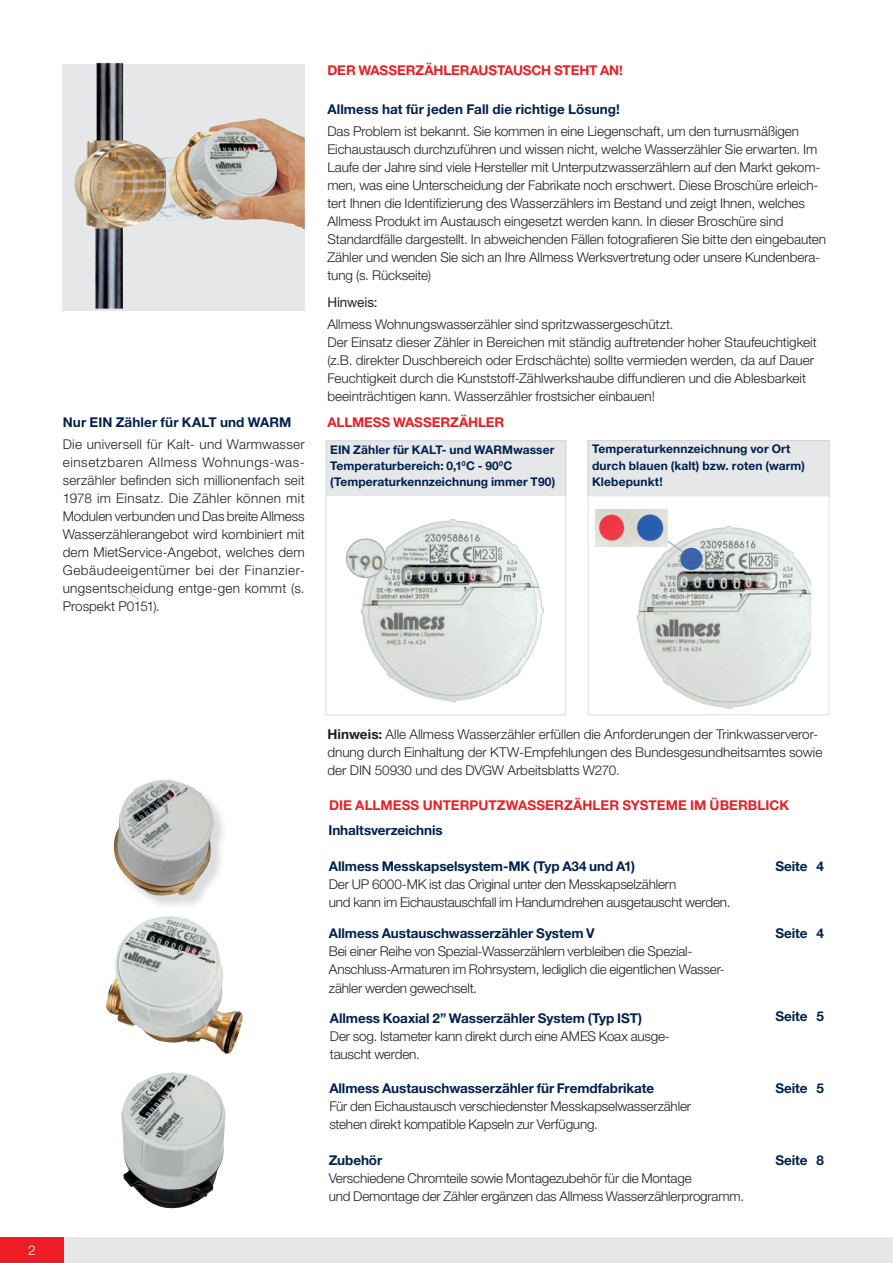
<style>
.page{position:relative;width:893px;height:1263px;background:#fff}
.page>*{position:absolute;margin:0;border:0;box-sizing:border-box;transform-origin:0 0}
.t1{font:300 13.5px/18px "Helvetica Neue LT Std";letter-spacing:-.005em;color:#231f20}
.t2{font:700 13.5px "Helvetica Neue LT Std";letter-spacing:-.005em;color:#00214f}
.t3{font:700 13.5px "Helvetica Neue LT Std";letter-spacing:-.005em;color:#ee1d23}
.t4{font:13.5px "Helvetica Neue LT Std";letter-spacing:-.005em;color:#231f20}
.t5{font:300 13.5px "Helvetica Neue LT Std";color:#fff}
.t6{font:700 12px/16.2px "Helvetica Neue LT Std";letter-spacing:.01em;color:#00214f}
.s1{font-weight:700}
.s2{font-weight:700;color:#00214f}
.s3{color:#00214f}
</style>
<div class="page">
<div style="left:0;top:1237px;width:893px;height:26px;background:#e6e7e9"></div>
<div style="left:0;top:1237px;width:64px;height:26px;background:#ee1d23"></div>
<div style="left:62px;top:64px;width:243px;height:246px;background:#e6e7e9"></div>
<svg style="left:326px;top:441px;width:240px;height:274px"></svg>
<svg style="left:588px;top:440px;width:241px;height:275px"></svg>
<img style="left:595px;top:509px;width:73px;height:37px">
<img style="left:113px;top:780px;width:101px;height:116px">
<svg style="left:124px;top:589px;width:15px;height:11px"></svg>
<img style="left:121px;top:1072px;width:105px;height:137px">
<img style="left:106px;top:916px;width:137px;height:138px">
<svg style="left:96px;top:63px;width:27px;height:1px"></svg>
<img style="left:74px;top:64px;width:92px;height:204px">
<img style="left:166px;top:118px;width:139px;height:109px">
<svg style="left:299px;top:227px;width:6px;height:4px"></svg>
<img style="left:95px;top:268px;width:28px;height:41px">
<p class="t2" style="left:63px;top:413px;width:230px">Nur EIN Zähler für KALT und WARM</p>
<p class="t1" style="left:63px;top:435px;width:244px;text-align:justify">Die universell für Kalt- und Warmwasser einsetzbaren Allmess Wohnungs-was&shy;serzähler befinden sich millionenfach seit 1978 im Einsatz. Die Zähler können mit Modulen verbunden und Das breite Allmess Wasserzählerangebot wird kombiniert mit dem MietService-Angebot, welches dem Gebäudeeigentümer bei der Finanzier&shy;ungsentscheidung entge-gen kommt (s.<br>Prospekt P0151).</p>
<p class="t3" style="left:327px;top:61px;width:297px">DER WASSERZÄHLERAUSTAUSCH STEHT AN!</p>
<p class="t2" style="left:327px;top:101px;width:294px">Allmess hat für jeden Fall die richtige Lösung!</p>
<p class="t1" style="left:327px;top:122px;width:500px">Das Problem ist bekannt. Sie kommen in eine Liegenschaft, um den turnusmäßigen Eichaustausch durchzuführen und wissen nicht, welche Wasserzähler Sie erwarten. Im Laufe der Jahre sind viele Hersteller mit Unterputzwasserzählern auf den Markt gekom&shy;men, was eine Unterscheidung der Fabrikate noch erschwert. Diese Broschüre erleich&shy;tert Ihnen die Identifizierung des Wasserzählers im Bestand und zeigt Ihnen, welches Allmess Produkt im Austausch eingesetzt werden kann. In dieser Broschüre sind Standardfälle dargestellt. In abweichenden Fällen fotografieren Sie bitte den eingebauten Zähler und wenden Sie sich an Ihre Allmess Werksvertretung oder unsere Kundenbera&shy;tung (s. Rückseite)</p>
<p class="t4" style="left:327px;top:294px;width:52px">Hinweis:</p>
<p class="t1" style="left:327px;top:315px;width:491px">Allmess Wohnungswasserzähler sind spritzwassergeschützt.<br>Der Einsatz dieser Zähler in Bereichen mit ständig auftretender hoher Staufeuchtigkeit (z.B. direkter Duschbereich oder Erdschächte) sollte vermieden werden, da auf Dauer Feuchtigkeit durch die Kunststoff-Zählwerkshaube diffundieren und die Ablesbarkeit beeinträchtigen kann. Wasserzähler frostsicher einbauen!</p>
<p class="t3" style="left:327px;top:413px;width:178px">ALLMESS WASSERZÄHLER</p>
<p class="t6" style="left:330px;top:441px;width:227px">EIN Zähler für KALT- und WARMwasser<br>Temperaturbereich: 0,1<sup>0</sup>C - 90<sup>0</sup>C (Temperaturkennzeichnung immer T90)</p>
<p class="t6" style="left:592px;top:441px;width:214px">Temperaturkennzeichnung vor Ort durch blauen (kalt) bzw. roten (warm)<br>Klebepunkt!</p>
<p class="t5" style="left:28px;top:1241px;width:9px">2</p>
<p class="t1" style="left:327px;top:725px;width:496px"><span class="s1">Hinweis:</span> Alle Allmess Wasserzähler erfüllen die Anforderungen der Trinkwasserveror&shy;dnung durch Einhaltung der KTW-Empfehlungen des Bundesgesundheitsamtes sowie der DIN 50930 und des DVGW Arbeitsblatts W270.</p>
<p class="t3" style="left:329px;top:796px;width:462px">DIE ALLMESS UNTERPUTZWASSERZÄHLER SYSTEME IM ÜBERBLICK</p>
<p class="t2" style="left:328px;top:822px;width:116px">Inhaltsverzeichnis</p>
<p class="t2" style="left:329px;top:858px;width:308px">Allmess Messkapselsystem-MK (Typ A34 und A1)</p>
<p class="t1" style="left:329px;top:875px;width:403px">Der UP 6000-MK ist das Original unter den Messkapselzählern<br>und kann im Eichaustauschfall im Handumdrehen ausgetauscht werden.</p>
<p class="t2" style="left:329px;top:925px;width:267px">Allmess Austauschwasserzähler System V</p>
<p class="t1" style="left:329px;top:942px;width:397px">Bei einer Reihe von Spezial-Wasserzählern verbleiben die Spezial-<br>Anschluss-Armaturen im Rohrsystem, lediglich die eigentlichen Wasser&shy;zähler werden gewechselt.</p>
<p class="t2" style="left:330px;top:1010px;width:314px">Allmess Koaxial 2” Wasserzähler System (Typ IST)</p>
<p class="t1" style="left:330px;top:1027px;width:341px">Der sog. Istameter kann direkt durch eine AMES Koax ausge&shy;tauscht werden.</p>
<p class="t2" style="left:329px;top:1079px;width:326px">Allmess Austauschwasserzähler für Fremdfabrikate</p>
<p class="t1" style="left:329px;top:1096px;width:363px;line-height:18.5px">Für den Eichaustausch verschiedenster Messkapselwasserzähler stehen direkt kompatible Kapseln zur Verfügung.</p>
<p class="t1" style="left:329px;top:1151px;width:417px"><span class="s2">Zubehör<br></span><span class="s3">V</span>erschiedene Chromteile sowie Montagezubehör für die Montage<br>und Demontage der Zähler ergänzen das Allmess Wasserzählerprogramm.</p>
<p class="t2" style="left:775px;top:858px;width:50px">Seite 4</p>
<p class="t2" style="left:775px;top:925px;width:50px">Seite 4</p>
<p class="t2" style="left:775px;top:1008px;width:50px">Seite 5</p>
<p class="t2" style="left:775px;top:1079px;width:50px">Seite 5</p>
<p class="t2" style="left:775px;top:1152px;width:50px">Seite 8</p>
</div>
